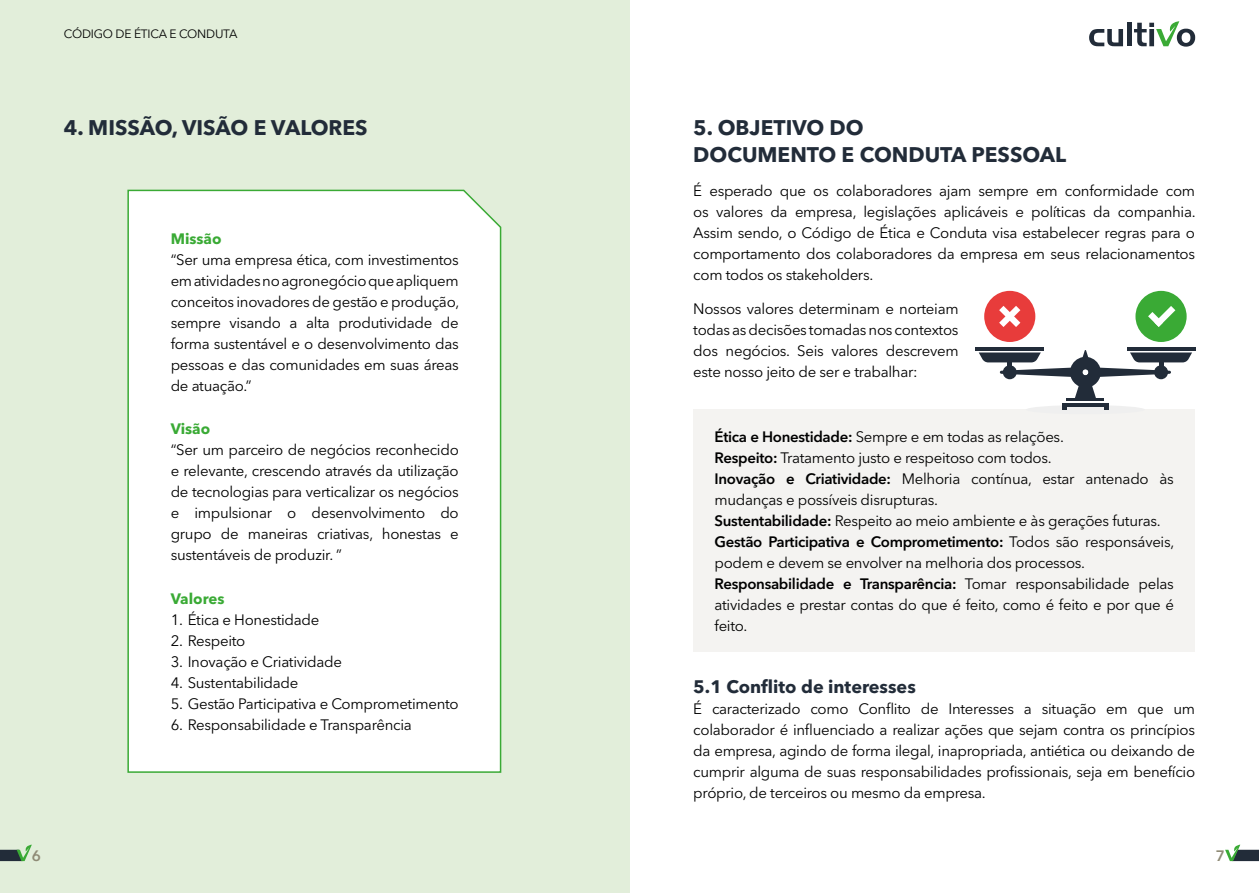
<style>
.page{position:relative;width:1259px;height:893px;background:#fff}
.page>*{position:absolute;margin:0;border:0;box-sizing:border-box;transform-origin:0 0}
.t1{font:700 21px/27px "Avenir Next LT Pro";color:#222c39}
.t2{font:700 18px "Avenir Next LT Pro";color:#222c39}
.t3{font:15px/21px "Avenir Next LT Pro";letter-spacing:-.02em;color:#000;text-align:justify}
.t4{font:700 15px "Avenir Next LT Pro";color:#3aaa35}
.t5{font:600 15px "Avenir Next LT Pro";color:#8f8b76}
.t6{font:12px "Avenir Next LT Pro";letter-spacing:-.02em;color:#000}
.s1{font-weight:600}
</style>
<div class="page">
<div style="left:0;top:0;width:629px;height:893px;background:#e2eeda"></div>
<div style="left:127px;top:189px;width:375px;height:584px;background:#fff"></div>
<div style="left:693px;top:409px;width:502px;height:243px;background:#f4f3f1"></div>
<div style="left:1026px;top:405px;width:119px;height:9px;background:#efefef;border-radius:50%"></div>
<hr style="left:975px;top:347px;width:69px;height:4px;background:#222c39">
<hr style="left:1127px;top:347px;width:68px;height:4px;background:#222c39">
<svg style="left:978px;top:350px;width:214px;height:59px"></svg>
<div style="left:984px;top:291px;width:51px;height:51px;background:#e83c3b;border-radius:50%"></div>
<svg style="left:999px;top:306px;width:21px;height:21px"></svg>
<div style="left:1135px;top:291px;width:51px;height:51px;background:#3aaa35;border-radius:50%"></div>
<svg style="left:1148px;top:306px;width:27px;height:21px"></svg>
<svg style="left:0;top:845px;width:32px;height:16px"></svg>
<svg style="left:1225px;top:845px;width:34px;height:16px"></svg>
<svg style="left:1089px;top:29px;width:34px;height:17px"></svg>
<hr style="left:1127px;top:23px;width:4px;height:23px;background:#222c39">
<svg style="left:1134px;top:21px;width:61px;height:26px"></svg>
<p class="t6" style="left:64px;top:27px;width:175px">CÓDIGO DE ÉTICA E CONDUTA</p>
<h1 class="t1" style="left:64px;top:114px;width:305px">4. MISSÃO, VISÃO E VALORES</h1>
<h1 class="t1" style="left:693px;top:114px;width:374px">5. OBJETIVO DO<br>DOCUMENTO E CONDUTA PESSOAL</h1>
<p class="t3" style="left:693px;top:180px;width:504px">É esperado que os colaboradores ajam sempre em conformidade com os valores da empresa, legislações aplicáveis e políticas da companhia.<br>Assim sendo, o Código de Ética e Conduta visa estabelecer regras para o comportamento dos colaboradores da empresa em seus relacionamentos com todos os stakeholders.</p>
<p class="t3" style="left:693px;top:298px;width:267px">Nossos valores determinam e norteiam todas as decisões tomadas nos contextos dos negócios. Seis valores descrevem este nosso jeito de ser e trabalhar:</p>
<p class="t4" style="left:171px;top:229px;width:52px">Missão</p>
<p class="t3" style="left:171px;top:249px;width:290px">“Ser uma empresa ética, com investimentos em atividades no agronegócio que apliquem conceitos inovadores de gestão e produção, sempre visando a alta produtividade de forma sustentável e o desenvolvimento das pessoas e das comunidades em suas áreas de atuação.”</p>
<p class="t4" style="left:171px;top:420px;width:41px">Visão</p>
<p class="t3" style="left:171px;top:439px;width:290px">“Ser um parceiro de negócios reconhecido e relevante, crescendo através da utilização de tecnologias para verticalizar os negócios e impulsionar o desenvolvimento do grupo de maneiras criativas, honestas e sustentáveis de produzir. ”</p>
<p class="t4" style="left:171px;top:589px;width:55px">Valores</p>
<p class="t3" style="left:171px;top:609px;width:150px">1. Ética e Honestidade</p>
<p class="t3" style="left:171px;top:630px;width:76px">2. Respeito</p>
<p class="t3" style="left:171px;top:651px;width:173px">3. Inovação e Criatividade</p>
<p class="t3" style="left:171px;top:672px;width:129px">4. Sustentabilidade</p>
<p class="t3" style="left:171px;top:693px;width:290px">5. Gestão Participativa e Comprometimento</p>
<p class="t3" style="left:171px;top:714px;width:243px">6. Responsabilidade e Transparência</p>
<p class="t3" style="left:714px;top:426px;width:461px;text-align:left"><span class="s1">Ética e Honestidade:</span> Sempre e em todas as relações.<br><span class="s1">Respeito:</span> Tratamento justo e respeitoso com todos.<br><span class="s1">Inovação e Criatividade:</span> Melhoria contínua, estar antenado às mudanças e possíveis disrupturas.<br><span class="s1">Sustentabilidade:</span> Respeito ao meio ambiente e às gerações futuras.<br><span class="s1">Gestão Participativa e Comprometimento:</span> Todos são responsáveis, podem e devem se envolver na melhoria dos processos.<br><span class="s1">Responsabilidade e Transparência:</span> Tomar responsabilidade pelas atividades e prestar contas do que é feito, como é feito e por que é feito.</p>
<p class="t2" style="left:693px;top:676px;width:224px">5.1 Conflito de interesses</p>
<p class="t3" style="left:693px;top:699px;width:503px">É caracterizado como Conflito de Interesses a situação em que um colaborador é influenciado a realizar ações que sejam contra os princípios da empresa, agindo de forma ilegal, inapropriada, antiética ou deixando de cumprir alguma de suas responsabilidades profissionais, seja em benefício próprio, de terceiros ou mesmo da empresa.</p>
<p class="t5" style="left:32px;top:847px;width:11px">6</p>
<p class="t5" style="left:1216px;top:847px;width:11px">7</p>
</div>
